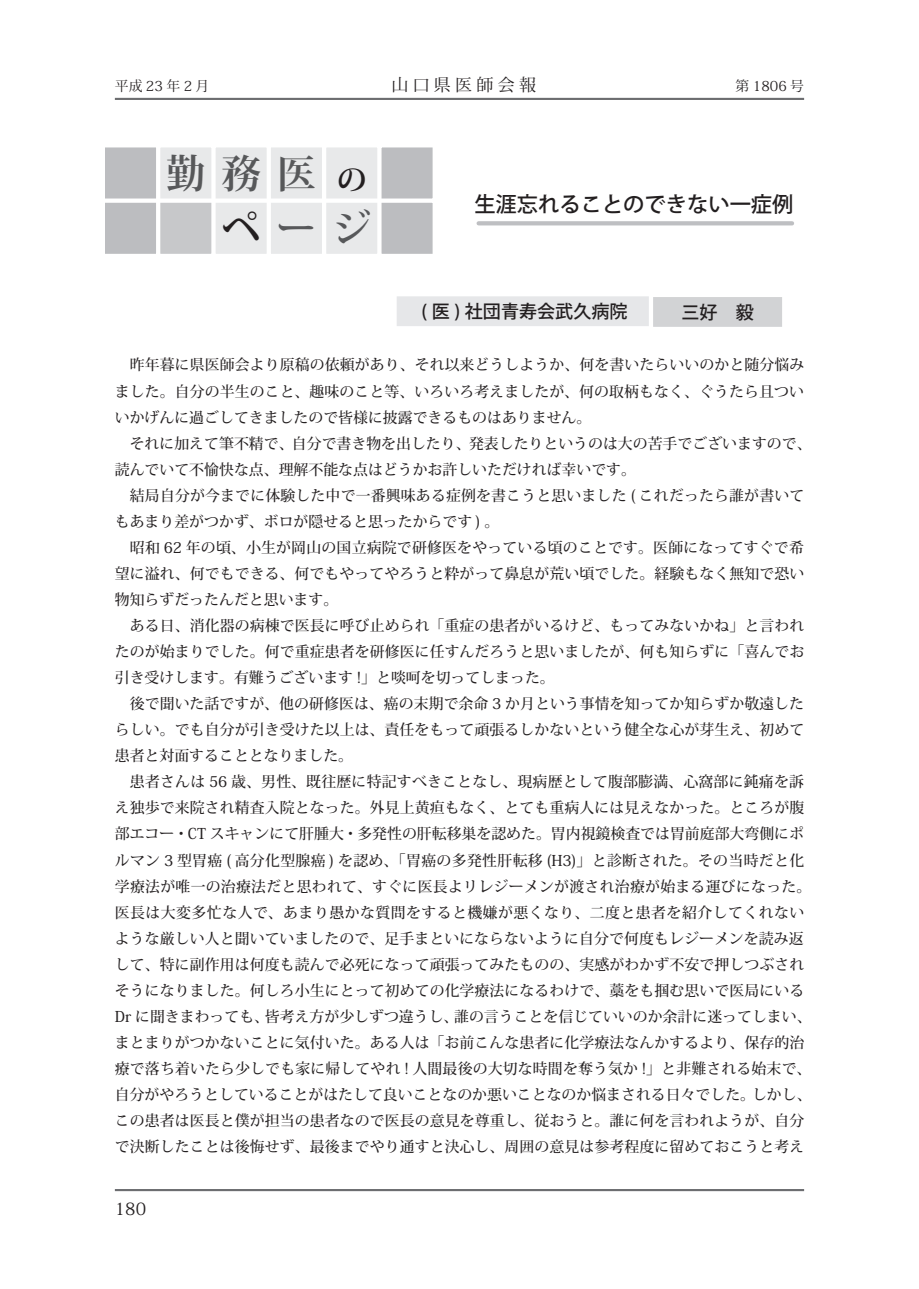
<style>
.page{position:relative;width:919px;height:1289px;background:#fff}
.page>*{position:absolute;margin:0;border:0;box-sizing:border-box;transform-origin:0 0}
.t1{font:700 39.3px "Koz Min Std";letter-spacing:.405em;color:#57585a}
.t2{font:700 30.9px "Koz Min Std";color:#231f20}
.t3{font:500 21.3px "Koz Go Std";color:#231f20}
.t4{font:500 18px "Koz Go Std";color:#231f20}
.t5{font:16.95px "Koz Min Std";letter-spacing:.25em;color:#231f20}
.t6{font:500 14.85px/26.1px "Koz Min Std";letter-spacing:.005em;color:#231f20;text-align:justify}
.t7{font:13.8px "Koz Min Std";letter-spacing:.25em;color:#231f20}
.t8{font:13.8px "Koz Min Std";color:#231f20}
.s1{color:#231f20}
</style>
<div class="page">
<hr style="left:115px;top:98px;width:689px;height:2px;background:#6c6d70">
<hr style="left:115px;top:1188px;width:689px;height:3px;background:#6c6d70">
<svg style="left:478px;top:221px;width:314px;height:4px"></svg>
<svg style="left:105px;top:147px;width:328px;height:107px;background:#dadbdc"></svg>
<div style="left:432px;top:203px;width:5px;height:51px;background:#fff"></div>
<div style="left:394px;top:294px;width:260px;height:34px;background:#e6e7e9"></div>
<hr style="left:392px;top:292px;width:264px;height:4px;background:#fff">
<hr style="left:392px;top:296px;width:4px;height:30px;background:#fff">
<hr style="left:392px;top:326px;width:264px;height:4px;background:#fff">
<div style="left:651px;top:295px;width:133px;height:34px;background:#d2d3d5"></div>
<hr style="left:648px;top:293px;width:138px;height:4px;background:#fff">
<div style="left:648px;top:297px;width:5px;height:30px;background:#fff"></div>
<hr style="left:782px;top:297px;width:4px;height:30px;background:#fff">
<hr style="left:648px;top:327px;width:138px;height:4px;background:#fff">
<p class="t7" style="left:115px;top:77px;width:96px">平成23年2月</p>
<p class="t5" style="left:391px;top:74px;width:146px">山口県医師会報</p>
<p class="t8" style="left:735px;top:78px;width:70px">第 1806 号</p>
<p class="t1" style="left:166px;top:148px;width:151px">勤務医</p>
<p class="t2" style="left:336px;top:160px;width:32px">の</p>
<p class="t1" style="left:221px;top:203px;width:151px"><span class="s1">ペ</span>ージ</p>
<p class="t3" style="left:474px;top:190px;width:320px">生涯忘れることのできない一症例</p>
<p class="t4" style="left:421px;top:300px;width:207px">( 医 ) 社団青寿会武久病院</p>
<p class="t4" style="left:681px;top:301px;width:74px">三好　毅</p>
<p class="t6" style="left:115px;top:352px;width:691px">　昨年暮に県医師会より原稿の依頼があり、それ以来どうしようか、何を書いたらいいのかと随分悩みました。自分の半生のこと、趣味のこと等、いろいろ考えましたが、何の取柄もなく、ぐうたら且ついいかげんに過ごしてきましたので皆様に披露できるものはありません。</p>
<p class="t6" style="left:115px;top:430px;width:698px">　それに加えて筆不精で、自分で書き物を出したり、発表したりというのは大の苦手でございますので、読んでいて不愉快な点、理解不能な点はどうかお許しいただければ幸いです。</p>
<p class="t6" style="left:115px;top:482px;width:691px">　結局自分が今までに体験した中で一番興味ある症例を書こうと思いました ( これだったら誰が書いてもあまり差がつかず、ボロが隠せると思ったからです ) 。</p>
<p class="t6" style="left:115px;top:534px;width:690px">　昭和 62 年の頃、小生が岡山の国立病院で研修医をやっている頃のことです。医師になってすぐで希望に溢れ、何でもできる、何でもやってやろうと粋がって鼻息が荒い頃でした。経験もなく無知で恐い物知らずだったんだと思います。</p>
<p class="t6" style="left:115px;top:612px;width:690px">　ある日、消化器の病棟で医長に呼び止められ「重症の患者がいるけど、もってみないかね」と言われたのが始まりでした。何で重症患者を研修医に任すんだろうと思いましたが、何も知らずに「喜んでお引き受けします。有難うございます !」と啖呵を切ってしまった。</p>
<p class="t6" style="left:115px;top:690px;width:690px">　後で聞いた話ですが、他の研修医は、癌の末期で余命 3 か月という事情を知ってか知らずか敬遠したらしい。でも自分が引き受けた以上は、責任をもって頑張るしかないという健全な心が芽生え、初めて患者と対面することとなりました。</p>
<p class="t6" style="left:115px;top:769px;width:698px;text-align:left">　患者さんは 56 歳、男性、既往歴に特記すべきことなし、現病歴として腹部膨満、心窩部に鈍痛を訴え独歩で来院され精査入院となった。外見上黄疸もなく、とても重病人には見えなかった。ところが腹部エコー・CT スキャンにて肝腫大・多発性の肝転移巣を認めた。胃内視鏡検査では胃前庭部大弯側にポルマン 3 型胃癌 ( 高分化型腺癌 ) を認め、「胃癌の多発性肝転移 (H3)」と診断された。その当時だと化学療法が唯一の治療法だと思われて、すぐに医長よリレジーメンが渡され治療が始まる運びになった。医長は大変多忙な人で、あまり愚かな質問をすると機嫌が悪くなり、二度と患者を紹介してくれないような厳しい人と聞いていましたので、足手まといにならないように自分で何度もレジーメンを読み返して、特に副作用は何度も読んで必死になって頑張ってみたものの、実感がわかず不安で押しつぶされそうになりました。何しろ小生にとって初めての化学療法になるわけで、藁をも掴む思いで医局にいるDr に聞きまわっても、皆考え方が少しずつ違うし、誰の言うことを信じていいのか余計に迷ってしまい、まとまりがつかないことに気付いた。ある人は「お前こんな患者に化学療法なんかするより、保存的治療で落ち着いたら少しでも家に帰してやれ ! 人間最後の大切な時間を奪う気か !」と非難される始末で、自分がやろうとしていることがはたして良いことなのか悪いことなのか悩まされる日々でした。しかし、この患者は医長と僕が担当の患者なので医長の意見を尊重し、従おうと。誰に何を言われようが、自分で決断したことは後悔せず、最後までやり通すと決心し、周囲の意見は参考程度に留めておこうと考え</p>
<p class="t5" style="left:115px;top:1197px;width:33px">180</p>
</div>
